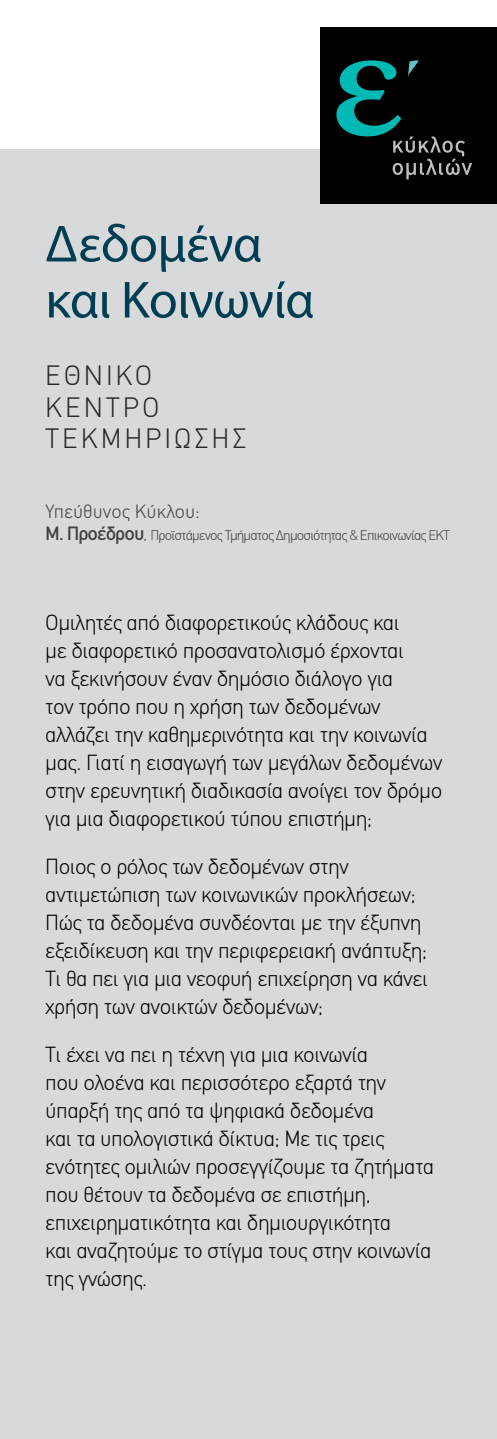
<style>
.page{position:relative;width:497px;height:1439px;background:#fff}
.page>*{position:absolute;margin:0;border:0;box-sizing:border-box;transform-origin:0 0}
.t1{font:52.5px/56px "Myriad Pro";letter-spacing:-.01em;color:#003e53}
.t2{font:300 28px/31.5px "CFDIN Std";letter-spacing:.1em;color:#292829}
.t3{font:300 21.88px/28px "CFDIN Std";letter-spacing:-.025em;color:#000}
.t4{font:300 19.25px "CFDIN Std";color:#414042}
.t5{font:300 14px "CFDIN Std";letter-spacing:-.06em;color:#414042}
.s1{font-weight:500;font-size:19.25px}
.s2{font-size:15.75px}
</style>
<div class="page">
<div style="left:0;top:149px;width:496px;height:1290px;background:#d8d9db"></div>
<div style="left:320px;top:28px;width:176px;height:176px;background:#000"></div>
<svg style="left:336px;top:60px;width:135px;height:119px"></svg>
<h1 class="t1" style="left:45px;top:217px;width:270px">Δεδομένα και Kοινωνία</h1>
<p class="t2" style="left:45px;top:360px;width:202px">ΕΘΝΙΚΟ<br>ΚΕΝΤΡΟ<br>ΤΕΚΜΗΡΙΩΣΗΣ</p>
<p class="t4" style="left:45px;top:500px;width:156px">Υπεύθυνος Κύκλου:</p>
<p class="t5" style="left:45px;top:527px;width:406px"><span class="s1">Μ. Προέδρου</span><span class="s2">,</span> Προϊστάμενος Τμήματος Δημοσιότητας &amp; Επικοινωνίας ΕΚΤ</p>
<p class="t3" style="left:45px;top:608px;width:398px">Ομιλητές από διαφορετικούς κλάδους και<br>με διαφορετικό προσανατολισμό έρχονται<br>να ξεκινήσουν έναν δημόσιο διάλογο για<br>τον τρόπο που η χρήση των δεδομένων αλλάζει την καθημερινότητα και την κοινωνία μας. Γιατί η εισαγωγή των μεγάλων δεδομένων στην ερευνητική διαδικασία ανοίγει τοv δρόμο για μια διαφορετικού τύπου επιστήμη;</p>
<p class="t3" style="left:45px;top:852px;width:384px">Ποιος ο ρόλος των δεδομένων στην αντιμετώπιση των κοινωνικών προκλήσεων; Πώς τα δεδομένα συνδέονται με την έξυπνη εξειδίκευση και την περιφερειακή ανάπτυξη; Τι θα πει για μια νεοφυή επιχείρηση να κάνει χρήση των ανοικτών δεδομένων;</p>
<p class="t3" style="left:45px;top:1040px;width:390px">Τι έχει να πει η τέχνη για μια κοινωνία<br>που ολοένα και περισσότερο εξαρτά την ύπαρξή της από τα ψηφιακά δεδομένα<br>και τα υπολογιστικά δίκτυα; Με τις τρεις ενότητες ομιλιών προσεγγίζουμε τα ζητήματα που θέτουν τα δεδομένα σε επιστήμη, επιχειρηματικότητα και δημιουργικότητα<br>και αναζητούμε το στίγμα τους στην κοινωνία της γνώσης.</p>
</div>
